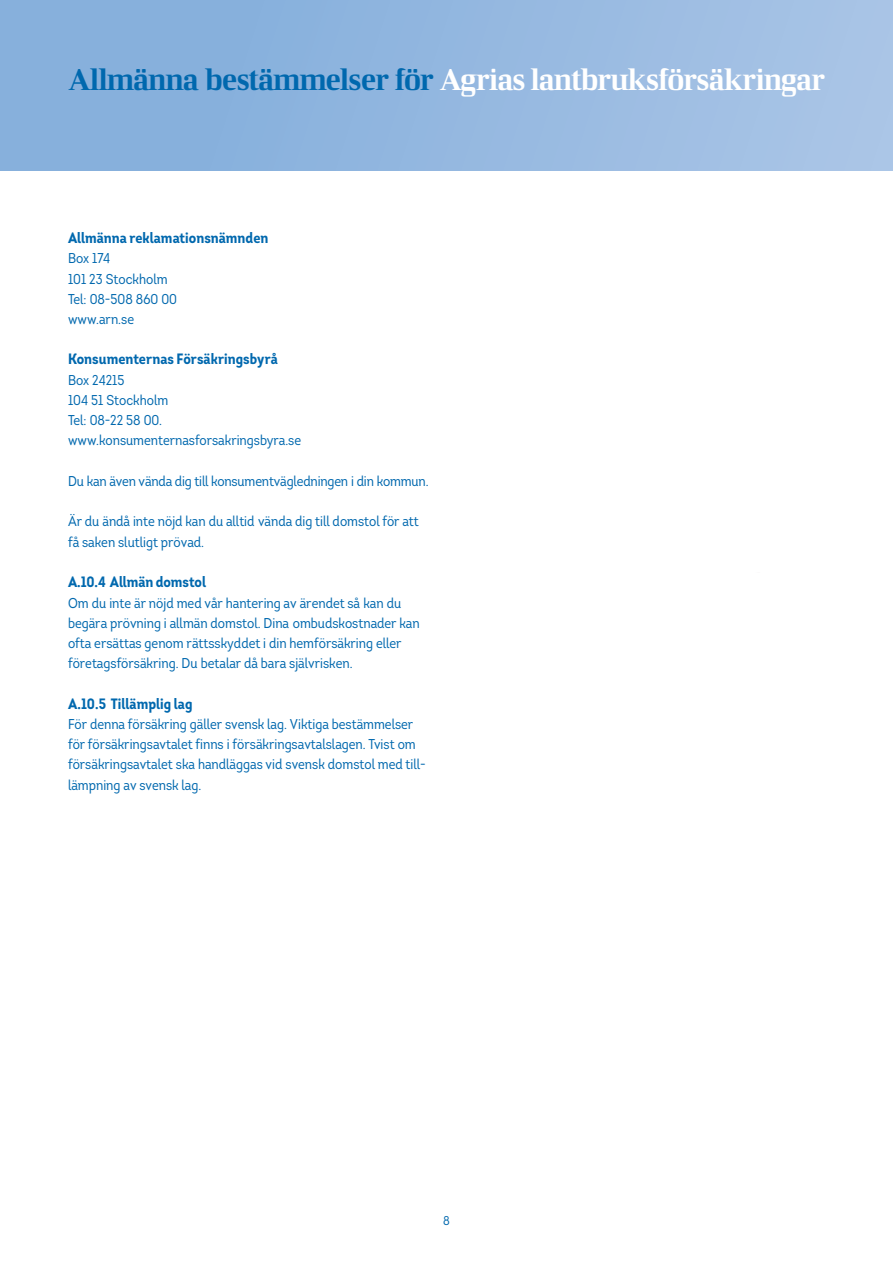
<style>
.page{position:relative;width:893px;height:1263px;background:#fff}
.page>*{position:absolute;margin:0;border:0;box-sizing:border-box;transform-origin:0 0}
.t1{font:30px "LF Rubrik";letter-spacing:-.04em;color:#fff}
.t2{font:700 15px "Intro Cond";letter-spacing:.005em;color:#0068ae}
.t3{font:14.25px/20.1px "Intro Cond";color:#0068ae}
.t4{font:12.75px "Intro Cond";color:#0068ae}
.s1{color:#0068ae}
</style>
<div class="page">
<div style="left:0;top:0;width:893px;height:170px;background:linear-gradient(to right,#80acda,#a8c4e6)"></div>
<h1 class="t1" style="left:68px;top:61px;width:759px"><span class="s1">Allmänna bestämmelser för</span> Agrias lantbruksförsäkringar</h1>
<p class="t2" style="left:68px;top:228px;width:202px">Allmänna reklamationsnämnden</p>
<p class="t3" style="left:68px;top:248px;width:111px">Box 174<br>101 23 Stockholm<br>Tel: 08- 508 860 00 www.arn.se</p>
<p class="t2" style="left:68px;top:349px;width:211px">Konsumenternas Försäkringsbyrå</p>
<p class="t3" style="left:68px;top:370px;width:235px">Box 24215<br>104 51 Stockholm<br>Tel: 08 -22 58 00. www.konsumenternasforsakringsbyra.se</p>
<p class="t3" style="left:68px;top:471px;width:362px">Du kan även vända dig till konsumentvägledningen i din kommun.</p>
<p class="t3" style="left:68px;top:511px;width:352px">Är du ändå inte nöjd kan du alltid vända dig till domstol för att få saken slutligt prövad.</p>
<p class="t2" style="left:68px;top:572px;width:139px">A.10.4 Allmän domstol</p>
<p class="t3" style="left:68px;top:593px;width:353px">Om du inte är nöjd med vår hantering av ärendet så kan du begära prövning i allmän domstol. Dina ombudskostnader kan ofta ersättas genom rättsskyddet i din hemförsäkring eller företagsförsäkring. Du betalar då bara självrisken.</p>
<p class="t2" style="left:68px;top:694px;width:126px">A.10.5 Tillämplig lag</p>
<p class="t3" style="left:68px;top:714px;width:359px">För denna försäkring gäller svensk lag. Viktiga bestämmelser för försäkringsavtalet finns i försäkringsavtalslagen. Tvist om försäkringsavtalet ska handläggas vid svensk domstol med till&shy;lämpning av svensk lag.</p>
<p class="t4" style="left:443px;top:1212px;width:8px">8</p>
</div>
